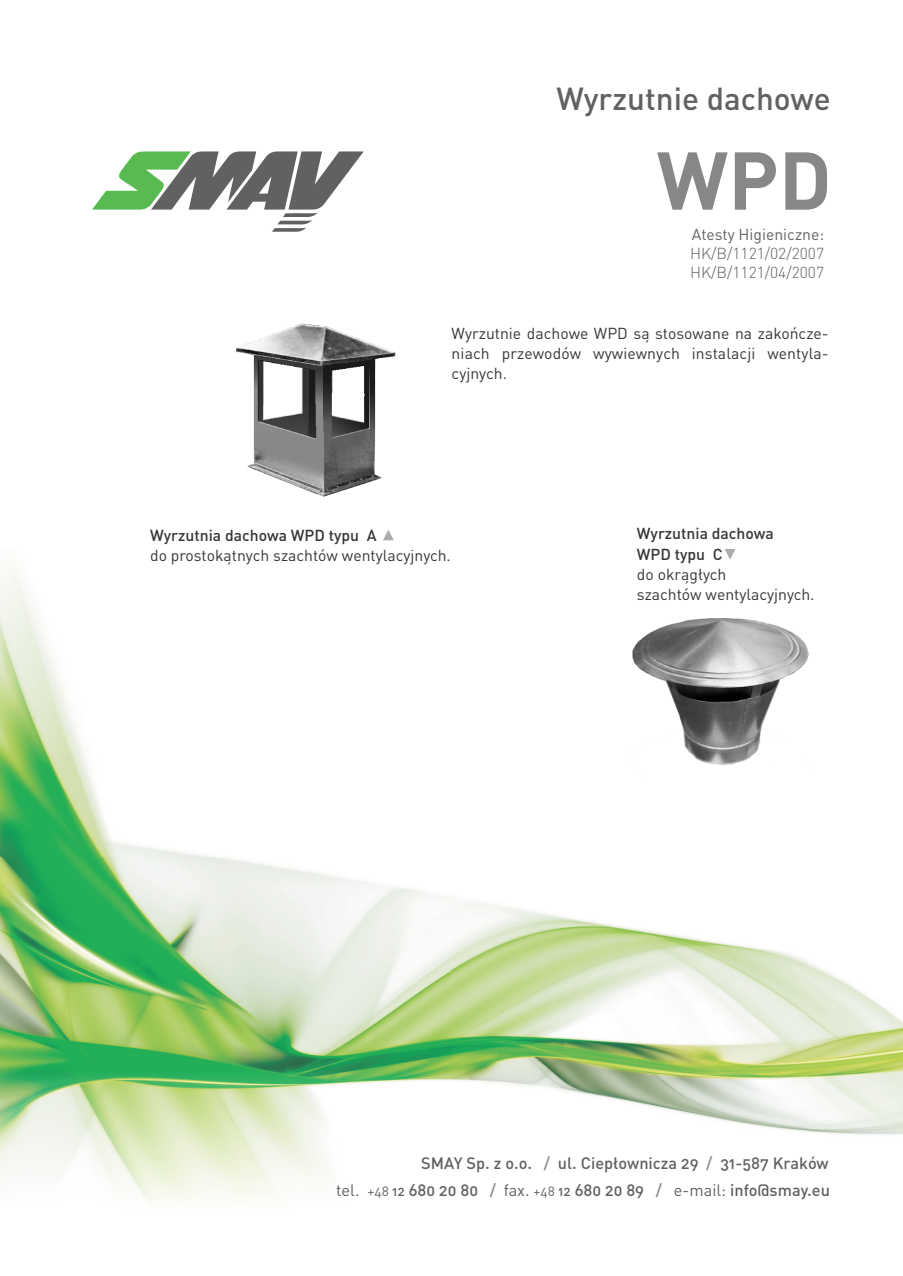
<style>
.page{position:relative;width:903px;height:1276px;background:#fff}
.page>*{position:absolute;margin:0;border:0;box-sizing:border-box;transform-origin:0 0}
.t1{font:700 80.5px "DIN Pro";color:#858789}
.t2{font:31.5px "DIN Pro";color:#606163}
.t3{font:16.28px "DIN";color:#606163}
.t4{font:16.28px "DIN Pro";color:#606163}
.t5{font:16.28px "DIN";color:#858789}
.t6{font:15.75px/20.1px "DIN Pro";color:#373535;text-align:justify}
.t7{font:15.75px/20.1px "DIN Pro";color:#373535}
.t8{font:300 15.75px "DIN Pro";color:#606163}
.t9{font:15.75px "DIN Pro";color:#606163}
.s1{font-family:"DIN Pro"}
.s2{font-family:"DIN"}
.s3{font-family:"DIN Bold Alternate"}
.s4{font-family:"DIN Bold Alternate";font-size:13.3px}
.s5{font-size:13.3px}
.s6{color:#858789}
</style>
<div class="page">
<img style="left:0;top:540px;width:903px;height:663px">
<img style="left:626px;top:608px;width:186px;height:174px">
<svg style="left:92px;top:151px;width:272px;height:81px"></svg>
<svg style="left:383px;top:530px;width:11px;height:10px"></svg>
<svg style="left:725px;top:549px;width:10px;height:11px"></svg>
<img style="left:236px;top:323px;width:160px;height:174px">
<h2 class="t2" style="left:556px;top:81px;width:276px">Wyrzutnie dachowe</h2>
<h1 class="t1" style="left:657px;top:135px;width:177px">WPD</h1>
<p class="t9" style="left:692px;top:229px;width:134px">Atesty Higieniczne:</p>
<p class="t8" style="left:690px;top:264px;width:135px">HK/B/1121/04/2007</p>
<p class="t8" style="left:690px;top:245px;width:135px">HK/B/1121/02/2007</p>
<p class="t6" style="left:452px;top:325px;width:379px">Wyrzutnie dachowe WPD s¹ stosowane na zakoñcze&shy;niach przewodów wywiewnych instalacji wentyla&shy;cyjnych.</p>
<p class="t7" style="left:150px;top:525px;width:228px">Wyrzutnia dachowa WPD typu A</p>
<p class="t6" style="left:150px;top:547px;width:302px">do prostok¹tnych szachtów wentylacyjnych.</p>
<p class="t7" style="left:637px;top:524px;width:138px">Wyrzutnia dachowa<br>WPD typu C</p>
<p class="t6" style="left:637px;top:566px;width:179px">do okr¹g³ych<br>szachtów wentylacyjnych.</p>
<p class="t5" style="left:544px;top:1158px;width:8px">/</p>
<p class="t3" style="left:720px;top:1158px;width:110px">31-587 <span class="s1">Kraków</span></p>
<p class="t5" style="left:706px;top:1158px;width:8px">/</p>
<p class="t3" style="left:421px;top:1158px;width:112px">SMAY Sp. z o.o.</p>
<p class="t4" style="left:558px;top:1154px;width:142px"><span class="s2">ul.</span> Ciep³ownicza <span class="s2">29</span></p>
<p class="t3" style="left:336px;top:1184px;width:161px"><span class="s3">tel.</span> <span class="s4">+48</span> <span class="s5">12</span> 680 20 80 <span class="s6">/</span></p>
<p class="t5" style="left:656px;top:1184px;width:8px">/</p>
<p class="t3" style="left:504px;top:1184px;width:142px"><span class="s3">fax.</span> <span class="s4">+48</span> <span class="s5">12</span> 680 20 89</p>
<p class="t3" style="left:674px;top:1184px;width:158px"><span class="s3">e-mail:</span> info@smay.eu</p>
</div>
